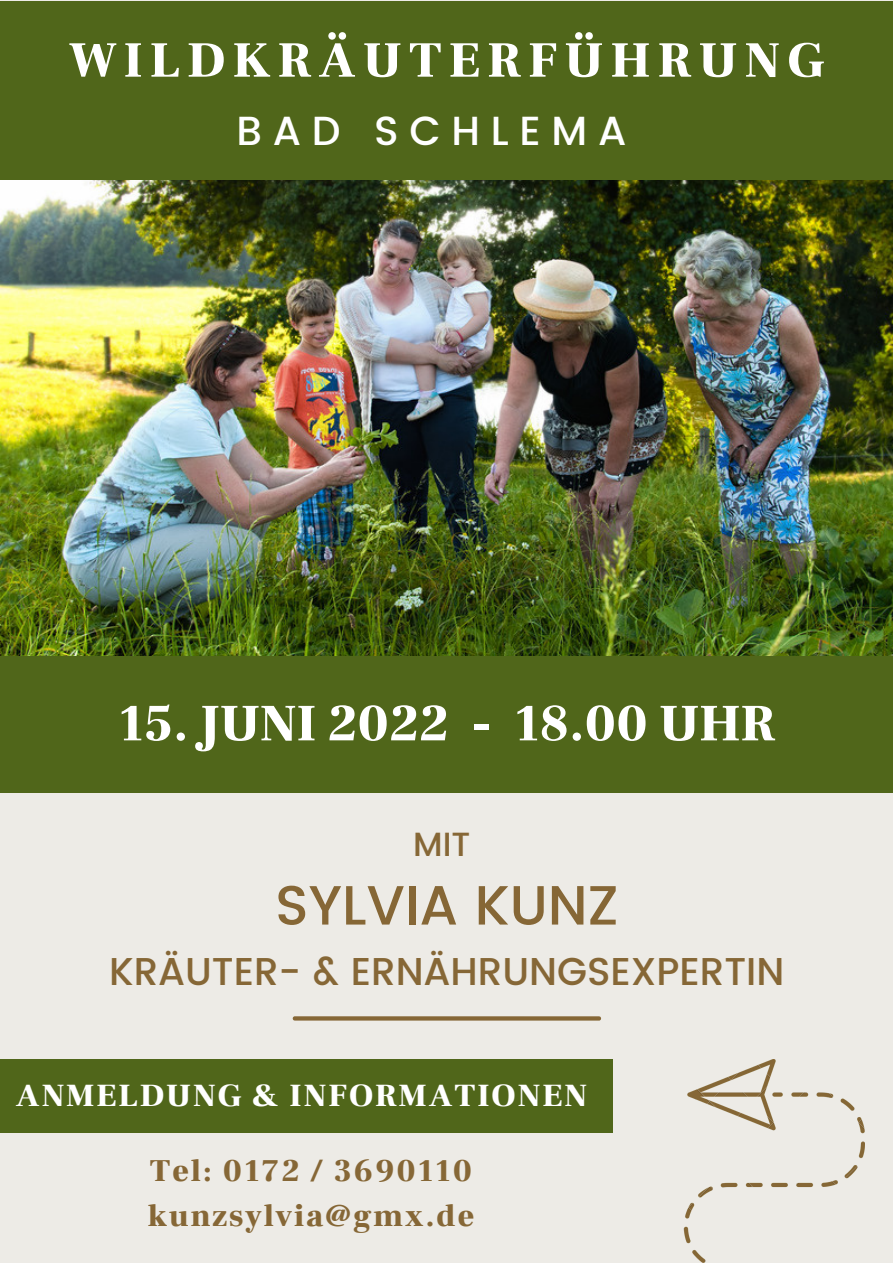
<style>
.page{position:relative;width:893px;height:1263px;background:#edebe6}
.page>*{position:absolute;margin:0;border:0;box-sizing:border-box;transform-origin:0 0}
.t1{font:500 55.28px "Poppins";color:#866736}
.t2{font:900 52.2px "Frank Ruhl Libre";color:#fff}
.t3{font:900 50.55px "Frank Ruhl Libre";letter-spacing:.14em;color:#fff}
.t4{font:500 40.65px "Poppins";letter-spacing:.265em;color:#fff}
.t5{font:500 38.78px "Poppins";color:#866736}
.t6{font:500 33.53px "Poppins";color:#866736}
.t7{font:900 32.4px "Frank Ruhl Libre";letter-spacing:.06em;color:#fff}
.t8{font:900 31.8px/44.5px "Frank Ruhl Libre";letter-spacing:.06em;color:#866736}
</style>
<div class="page">
<div style="left:0;top:656px;width:893px;height:136px;background:#50661a"></div>
<img style="left:683px;top:1059px;width:181px;height:204px">
<div style="left:0;top:1059px;width:612px;height:73px;background:#50661a"></div>
<svg style="left:295px;top:1016px;width:304px;height:4px"></svg>
<div style="left:0;top:2px;width:893px;height:178px;background:#50661a"></div>
<img style="left:0;top:180px;width:893px;height:476px">
<p class="t3" style="left:69px;top:28px;width:757px">WILDKRÄUTERFÜHRUNG</p>
<p class="t4" style="left:237px;top:107px;width:391px">BAD SCHLEMA</p>
<p class="t2" style="left:118px;top:690px;width:658px">15. JUNI 2022 - 18.00 UHR</p>
<p class="t6" style="left:413px;top:825px;width:59px">MIT</p>
<p class="t1" style="left:275px;top:873px;width:345px">SYLVIA KUNZ</p>
<p class="t5" style="left:109px;top:949px;width:677px">KRÄUTER- &amp; ERNÄHRUNGSEXPERTIN</p>
<p class="t7" style="left:16px;top:1075px;width:573px">ANMELDUNG &amp; INFORMATIONEN</p>
<p class="t8" style="left:148px;top:1149px;width:328px">Tel: 0172 / 3690110 kunzsylvia@gmx.de</p>
</div>
